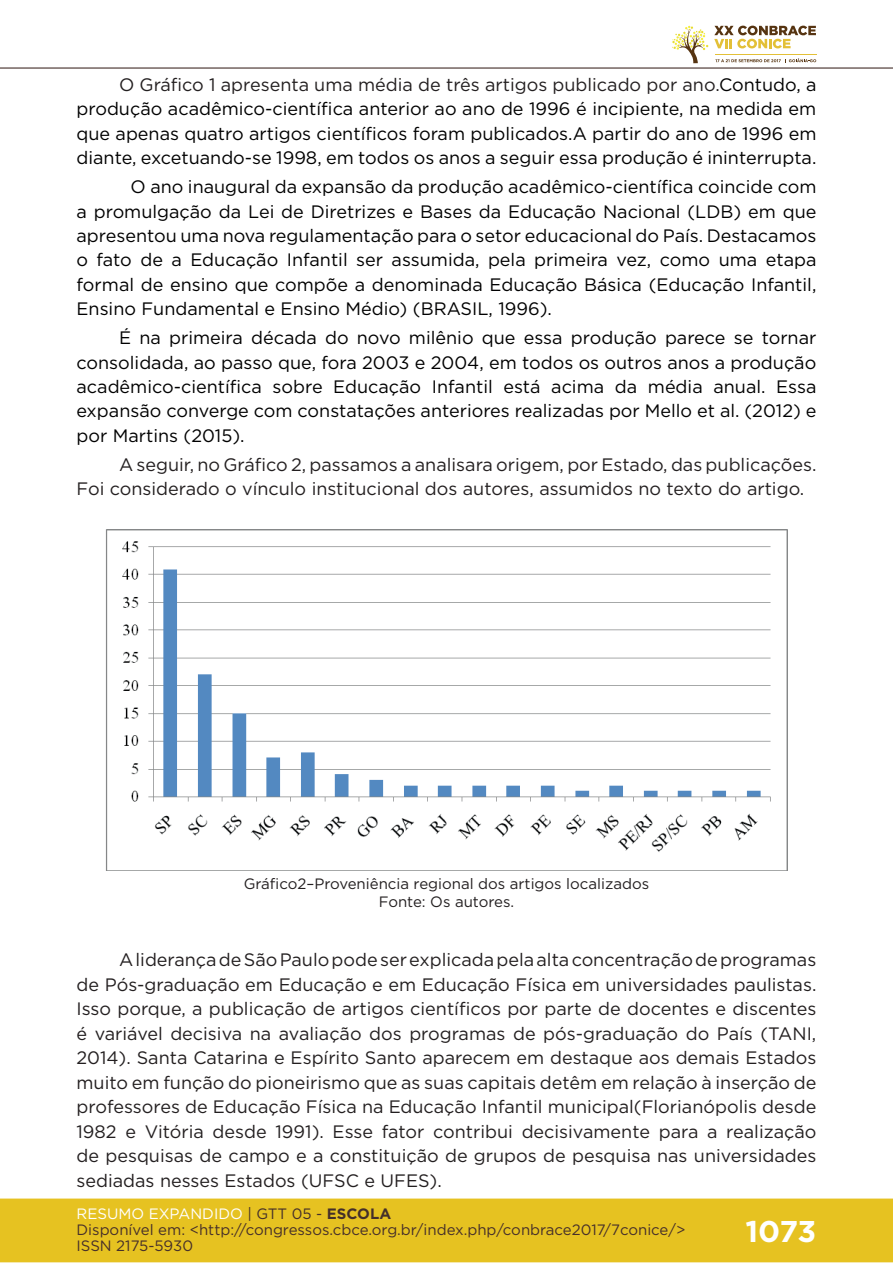
<style>
.page{position:relative;width:893px;height:1263px;background:#fff}
.page>*{position:absolute;margin:0;border:0;box-sizing:border-box;transform-origin:0 0}
.t1{font:700 30px "Gotham";color:#fff}
.t2{font:18px/24.5px "Gotham";color:#000001;text-align:justify}
.t3{font:18px/24.5px "Gotham";color:#231f20}
.t4{font:15px/16px "Gotham";color:#462f2a}
.t5{font:15px/18.5px "Gotham";color:#231f20;text-align:center}
.s1{color:#231f20}
.s2{color:#fff}
.s3{color:#442f2a}
.s4{font-weight:700;color:#442f2a}
</style>
<div class="page">
<div style="left:0;top:1198px;width:893px;height:64px;background:#e6c221;border:2px solid #e6c221"></div>
<hr style="left:0;top:67px;width:893px;height:2px;background:#442f2a">
<svg style="left:672px;top:26px;width:144px;height:37px"></svg>
<img style="left:106px;top:529px;width:682px;height:341px">
<p class="t2" style="left:77px;top:72px;width:741px;text-indent:43px"><span class="s1">O Gráfico 1 apresenta uma média de três artigos publicado por ano.</span>Contudo, a produção acadêmico-científica anterior ao ano de 1996 é incipiente, na medida em que apenas quatro artigos científicos foram publicados.A partir do ano de 1996 em diante, excetuando-se 1998, em todos os anos a seguir essa produção é ininterrupta.</p>
<p class="t2" style="left:77px;top:174px;width:741px;text-indent:54px">O ano inaugural da expansão da produção acadêmico-científica coincide com a promulgação da Lei de Diretrizes e Bases da Educação Nacional (LDB) em que apresentou uma nova regulamentação para o setor educacional do País. Destacamos o fato de a Educação Infantil ser assumida, pela primeira vez, como uma etapa formal de ensino que compõe a denominada Educação Básica (Educação Infantil, Ensino Fundamental e Ensino Médio) (BRASIL, 1996).</p>
<p class="t2" style="left:77px;top:325px;width:741px;text-indent:43px">É na primeira década do novo milênio que essa produção parece se tornar consolidada, ao passo que, fora 2003 e 2004, em todos os outros anos a produção acadêmico-científica sobre Educação Infantil está acima da média anual. Essa expansão converge com constatações anteriores realizadas por Mello et al. (2012) e por Martins (2015).</p>
<p class="t3" style="left:77px;top:452px;width:741px;text-indent:43px">A seguir, no Gráfico 2, passamos a analisara origem, por Estado, das publicações.<br>Foi considerado o vínculo institucional dos autores, assumidos no texto do artigo.</p>
<p class="t5" style="left:244px;top:874px;width:407px">Gráfico2–Proveniência regional dos artigos localizados<br>Fonte: Os autores.</p>
<p class="t3" style="left:77px;top:947px;width:741px;text-align:justify;text-indent:43px">A liderança de São Paulo pode ser explicada pela alta concentração de programas de Pós-graduação em Educação e em Educação Física em universidades paulistas.<br>Isso porque, a publicação de artigos científicos por parte de docentes e discentes é variável decisiva na avaliação dos programas de pós-graduação do País (TANI, 2014). Santa Catarina e Espírito Santo aparecem em destaque aos demais Estados muito em função do pioneirismo que as suas capitais detêm em relação à inserção de professores de Educação Física na Educação Infantil municipal(Florianópolis desde 1982 e Vitória desde 1991). Esse fator contribui decisivamente para a realização de pesquisas de campo e a constituição de grupos de pesquisa nas universidades sediadas nesses Estados (UFSC e UFES).</p>
<p class="t4" style="left:77px;top:1205px;width:610px"><span class="s2">RESUMO EXPANDIDO</span> <span class="s3">| GTT 05 -</span> <span class="s4">ESCOLA<br></span>Disponível em: &lt;http://congressos.cbce.org.br/index.php/conbrace2017/7conice/&gt;<br>ISSN 2175-5930</p>
<h1 class="t1" style="left:745px;top:1212px;width:73px">1073</h1>
</div>
